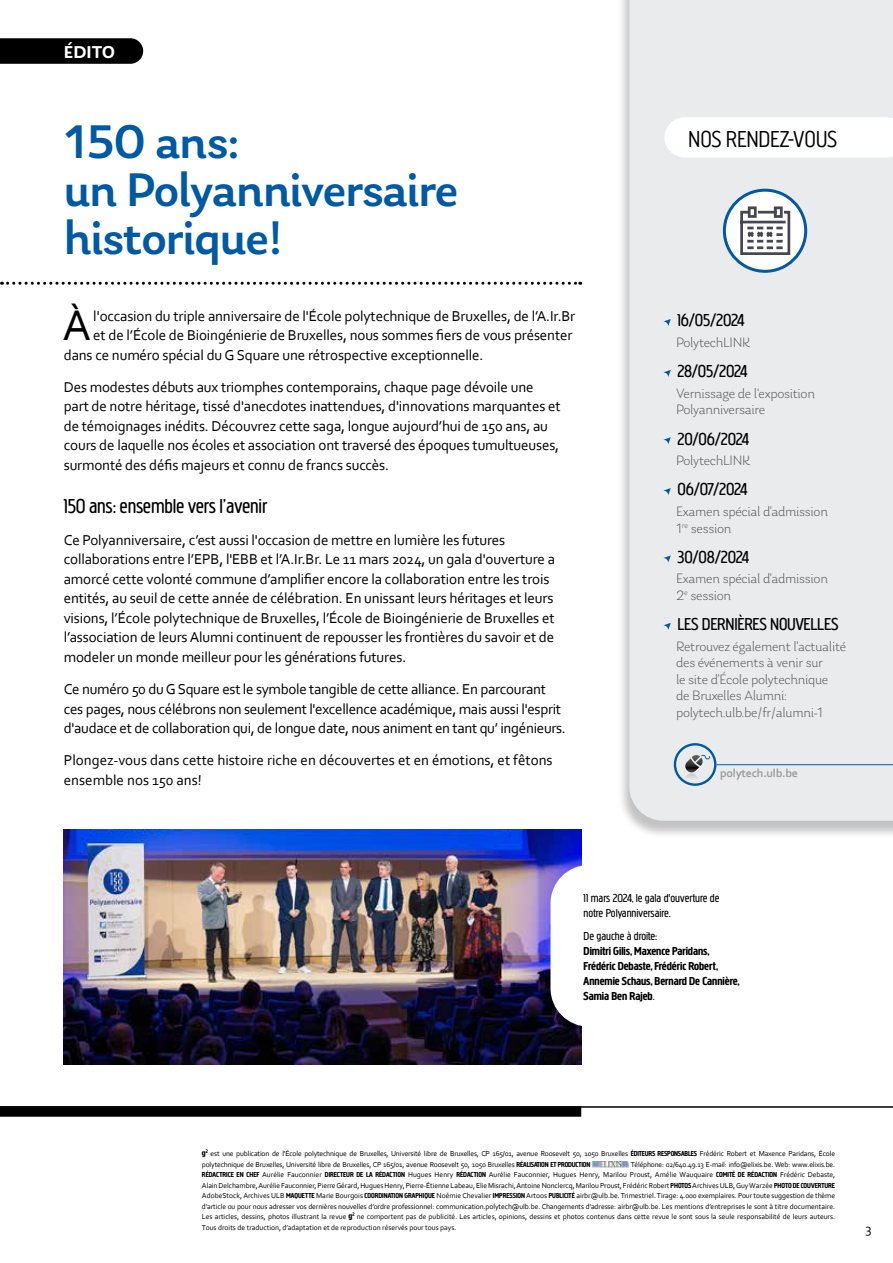
<style>
.page{position:relative;width:893px;height:1263px;background:#fff}
.page>*{position:absolute;margin:0;border:0;box-sizing:border-box;transform-origin:0 0}
.t1{font:500 49.5px/48px "Laca";letter-spacing:-.02em;color:#0059a3}
.t2{font:44.85px "Corbel";color:#000}
.t3{font:300 24px "Creighton Pro";letter-spacing:-.01em;color:#000}
.t4{font:21px "Creighton Pro";letter-spacing:-.01em;color:#000}
.t5{font:18px "Creighton Pro";letter-spacing:-.01em;color:#000}
.t6{font:600 18px "Laca";letter-spacing:.005em;color:#fff}
.t7{font:15px/19.5px "Corbel";letter-spacing:-.01em;color:#000}
.t8{font:300 14.25px/16.5px "Laca";letter-spacing:-.02em;color:#575756}
.t9{font:13.5px "Corbel";color:#000}
.t10{font:700 12px/15px "Creighton Pro";color:#000}
.t11{font:12px/15px "Creighton Pro";color:#000}
.t12{font:700 12px "Corbel";letter-spacing:-.02em;color:#9d9d9c}
.t13{font:7.5px/10.5px "Corbel";letter-spacing:-.02em;color:#000}
.s1{font-weight:400}
.s2{font-family:"Creighton Pro";font-weight:700;font-size:9px}
.s3{font-family:"Creighton Pro";font-weight:700}
</style>
<div class="page">
<svg style="left:2px;top:282px;width:579px;height:3px"></svg>
<div style="left:617px;top:0;width:276px;height:840px;background:#000;opacity:.24"></div>
<div style="left:629px;top:0;width:264px;height:821px;background:#e9ebec"></div>
<svg style="left:663px;top:319px;width:8px;height:7px"></svg>
<svg style="left:663px;top:370px;width:8px;height:7px"></svg>
<svg style="left:663px;top:437px;width:8px;height:7px"></svg>
<svg style="left:663px;top:488px;width:8px;height:7px"></svg>
<svg style="left:663px;top:555px;width:8px;height:8px"></svg>
<svg style="left:663px;top:623px;width:8px;height:7px"></svg>
<div style="left:724px;top:190px;width:82px;height:81px;background:#fff;border-radius:50%"></div>
<div style="left:723px;top:189px;width:84px;height:84px;border:3px solid #0059a3;border-radius:50%"></div>
<svg style="left:740px;top:206px;width:51px;height:49px"></svg>
<svg style="left:664px;top:117px;width:229px;height:40px"></svg>
<svg style="left:692px;top:780px;width:18px;height:11px"></svg>
<svg style="left:685px;top:773px;width:14px;height:14px"></svg>
<svg style="left:685px;top:755px;width:25px;height:18px"></svg>
<div style="left:674px;top:743px;width:42px;height:43px;border:2px solid #0059a3;border-radius:50%"></div>
<hr style="left:716px;top:764px;width:177px;height:1px;background:#0059a3">
<img style="left:593px;top:1162px;width:36px;height:5px">
<hr style="left:0;top:1106px;width:893px;height:2px;background:#000">
<div style="left:0;top:1106px;width:581px;height:11px;background:#000"></div>
<svg style="left:0;top:38px;width:143px;height:26px;background:#090909"></svg>
<img style="left:64px;top:829px;width:517px;height:235px">
<div style="left:550px;top:865px;width:281px;height:161px;background:#fff;border-radius:38px"></div>
<h3 class="t6" style="left:64px;top:42px;width:53px">ÉDITO</h3>
<h1 class="t1" style="left:64px;top:118px;width:396px">150 ans:<br>un Polyanniversaire historique!</h1>
<h2 class="t2" style="left:63px;top:297px;width:30px">À</h2>
<h3 class="t7" style="left:93px;top:305px;width:483px">l'occasion du triple anniversaire de l'École polytechnique de Bruxelles, de l’A.Ir.Br</h3>
<h3 class="t7" style="left:93px;top:325px;width:481px">et de l’École de Bioingénierie de Bruxelles, nous sommes fiers de vous présenter</h3>
<h3 class="t7" style="left:64px;top:344px;width:421px">dans ce numéro spécial du G Square une rétrospective exceptionnelle.</h3>
<p class="t7" style="left:64px;top:377px;width:498px">Des modestes débuts aux triomphes contemporains, chaque page dévoile une part de notre héritage, tissé d'anecdotes inattendues, d'innovations marquantes et de témoignages inédits. Découvrez cette saga, longue aujourd’hui de 150 ans, au cours de laquelle nos écoles et association ont traversé des époques tumultueuses, surmonté des défis majeurs et connu de francs succès.</p>
<h3 class="t4" style="left:64px;top:494px;width:205px">150 ans: ensemble vers l’avenir</h3>
<p class="t7" style="left:64px;top:530px;width:493px">Ce Polyanniversaire, c’est aussi l'occasion de mettre en lumière les futures collaborations entre l’EPB, l'EBB et l’A.Ir.Br. Le 11 mars 2024, un gala d'ouverture a amorcé cette volonté commune d’amplifier encore la collaboration entre les trois entités, au seuil de cette année de célébration. En unissant leurs héritages et leurs visions, l’École polytechnique de Bruxelles, l’École de Bioingénierie de Bruxelles et l’association de leurs Alumni continuent de repousser les frontières du savoir et de modeler un monde meilleur pour les générations futures.</p>
<p class="t7" style="left:64px;top:679px;width:504px">Ce numéro 50 du G Square est le symbole tangible de cette alliance. En parcourant ces pages, nous célébrons non seulement l'excellence académique, mais aussi l'esprit d'audace et de collaboration qui, de longue date, nous animent en tant qu’ ingénieurs.</p>
<h3 class="t7" style="left:64px;top:750px;width:490px">Plongez-vous dans cette histoire riche en découvertes et en émotions, et fêtons ensemble nos 150 ans!</h3>
<h3 class="t3" style="left:688px;top:125px;width:151px">NOS RENDEZ-VOUS</h3>
<h3 class="t5" style="left:677px;top:310px;width:69px">16/05/2024</h3>
<h3 class="t8" style="left:676px;top:334px;width:76px">PolytechLINK</h3>
<h3 class="t5" style="left:677px;top:361px;width:72px">28/05/2024</h3>
<h3 class="t8" style="left:676px;top:385px;width:140px">Vernissage de l'exposition<br>Polyanniversaire</h3>
<h3 class="t5" style="left:677px;top:428px;width:73px">20/06/2024</h3>
<h3 class="t8" style="left:676px;top:453px;width:76px">PolytechLINK</h3>
<h3 class="t5" style="left:677px;top:479px;width:72px">06/07/2024</h3>
<h3 class="t8" style="left:676px;top:503px;width:153px">Examen spécial d’admission<br>1<sup>re</sup> session</h3>
<h3 class="t5" style="left:677px;top:547px;width:73px">30/08/2024</h3>
<h3 class="t8" style="left:676px;top:571px;width:153px">Examen spécial d’admission<br>2<sup>e</sup> session</h3>
<h3 class="t5" style="left:677px;top:614px;width:163px">LES DERNIÈRES NOUVELLES</h3>
<h3 class="t8" style="left:676px;top:638px;width:172px">Retrouvez également l’actualité des événements à venir sur<br>le site d’École polytechnique<br>de Bruxelles Alumni: polytech.ulb.be/fr/alumni-1</h3>
<h3 class="t12" style="left:720px;top:765px;width:79px">polytech.ulb.be</h3>
<h3 class="t11" style="left:584px;top:890px;width:137px">11 mars 2024, le gala d'ouverture de notre Polyanniversaire.</h3>
<h3 class="t11" style="left:584px;top:928px;width:75px">De gauche à droite:</h3>
<h3 class="t10" style="left:584px;top:943px;width:158px">Dimitri Gilis, Maxence Paridans,<br>Frédéric Debaste, Frédéric Robert,<br>Annemie Schaus, Bernard De Cannière,<br>Samia Ben Rajeb<span class="s1">.</span></h3>
<p class="t13" style="left:202px;top:1148px;width:635px"><span class="s2">g</span><sup>2</sup> est une publication de l’École polytechnique de Bruxelles, Université libre de Bruxelles, CP 165/01, avenue Roosevelt 50, 1050 Bruxelles <span class="s3">ÉDITEURS RESPONSABLES</span> Frédéric Robert et Maxence Paridans, École polytechnique de Bruxelles, Université libre de Bruxelles, CP 165/01, avenue Roosevelt 50, 1050 Bruxelles <span class="s3">RÉALISATION ET PRODUCTION</span></p>
<p class="t13" style="left:202px;top:1159px;width:635px;text-align:justify;text-indent:429px">Téléphone: 02/640.49.13 E-mail: info@elixis.be. Web: www.elixis.be.<br><span class="s3">RÉDACTRICE EN CHEF</span> Aurélie Fauconnier <span class="s3">DIRECTEUR DE LA RÉDACTION</span> Hugues Henry <span class="s3">RÉDACTION</span> Aurélie Fauconnier, Hugues Henry, Marilou Proust, Amélie Wauquaire <span class="s3">COMITÉ DE RÉDACTION</span> Frédéric Debaste, AlainDelchambre, Aurélie Fauconnier, Pierre Gérard, Hugues Henry, Pierre-Étienne Labeau, Elie Misrachi, Antoine Nonclercq, Marilou Proust, Frédéric Robert <span class="s3">PHOTOS</span> Archives ULB, Guy Warzée <span class="s3">PHOTO DE COUVERTURE </span>AdobeStock, Archives ULB <span class="s3">MAQUETTE</span> Marie Bourgois <span class="s3">COORDINATION GRAPHIQUE</span> Noémie Chevalier <span class="s3">IMPRESSION</span> Artoos <span class="s3">PUBLICITÉ</span> airbr@ulb.be. Trimestriel. Tirage: 4.000 exemplaires. Pour toute suggestion de thème d’article ou pour nous adresser vos dernières nouvelles d’ordre professionnel: communication.polytech@ulb.be. Changements d’adresse: airbr@ulb.be. Les mentions d’entreprises le sont à titre documentaire.<br>Les articles, dessins, photos illustrant la revue <span class="s2">g</span><sup>2</sup> ne comportent pas de publicité. Les articles, opinions, dessins et photos contenus dans cette revue le sont sous la seule responsabilité de leurs auteurs.<br>Tous droits de traduction, d’adaptation et de reproduction réservés pour tous pays.</p>
<h3 class="t9" style="left:866px;top:1220px;width:8px">3</h3>
</div>
